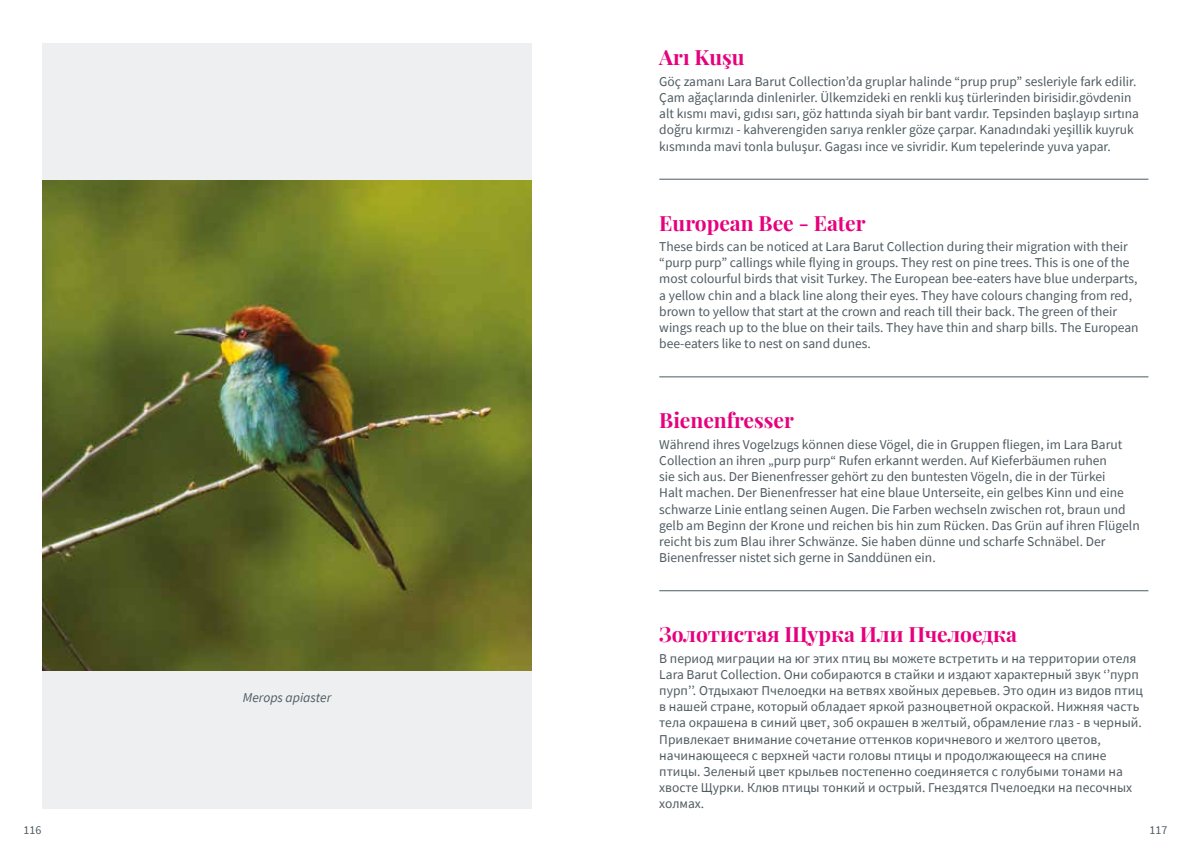
<style>
.page{position:relative;width:1191px;height:851px;background:#fff}
.page>*{position:absolute;margin:0;border:0;box-sizing:border-box;transform-origin:0 0}
.t1{font:700 21px "Playfair Display";color:#e6007d}
.t2{font:13.5px/16.2px "Source Sans Pro";color:#4e5b61}
.t3{font:italic 13.5px "Source Sans Pro";color:#4e5b61}
.t4{font:12px "Source Sans Pro";color:#4e5b61}
</style>
<div class="page">
<div style="left:43px;top:43px;width:488px;height:765px;background:#edeff1"></div>
<img style="left:43px;top:181px;width:488px;height:489px">
<hr style="left:659px;top:376px;width:489px;height:1px;background:#4e5b61">
<hr style="left:659px;top:590px;width:489px;height:1px;background:#4e5b61">
<hr style="left:659px;top:179px;width:489px;height:1px;background:#4e5b61">
<h1 class="t1" style="left:659px;top:41px;width:87px">Arı Kuşu</h1>
<p class="t2" style="left:659px;top:73px;width:481px">Göç zamanı Lara Barut Collection’da gruplar halinde “prup prup” sesleriyle fark edilir.<br>Çam ağaçlarında dinlenirler. Ülkemzideki en renkli kuş türlerinden birisidir.gövdenin alt kısmı mavi, gıdısı sarı, göz hattında siyah bir bant vardır. Tepsinden başlayıp sırtına doğru kırmızı - kahverengiden sarıya renkler göze çarpar. Kanadındaki yeşillik kuyruk kısmında mavi tonla buluşur. Gagası ince ve sivridir. Kum tepelerinde yuva yapar.</p>
<h1 class="t1" style="left:659px;top:206px;width:208px">European Bee - Eater</h1>
<p class="t2" style="left:659px;top:238px;width:481px">These birds can be noticed at Lara Barut Collection during their migration with their “purp purp” callings while flying in groups. They rest on pine trees. This is one of the most colourful birds that visit Turkey. The European bee-eaters have blue underparts, a yellow chin and a black line along their eyes. They have colours changing from red, brown to yellow that start at the crown and reach till their back. The green of their wings reach up to the blue on their tails. They have thin and sharp bills. The European bee-eaters like to nest on sand dunes.</p>
<p class="t3" style="left:243px;top:688px;width:90px">Merops apiaster</p>
<h1 class="t1" style="left:659px;top:403px;width:136px">Bienenfresser</h1>
<p class="t2" style="left:659px;top:436px;width:482px">Während ihres Vogelzugs können diese Vögel, die in Gruppen fliegen, im Lara Barut Collection an ihren „purp purp“ Rufen erkannt werden. Auf Kieferbäumen ruhen<br>sie sich aus. Der Bienenfresser gehört zu den buntesten Vögeln, die in der Türkei<br>Halt machen. Der Bienenfresser hat eine blaue Unterseite, ein gelbes Kinn und eine schwarze Linie entlang seinen Augen. Die Farben wechseln zwischen rot, braun und gelb am Beginn der Krone und reichen bis hin zum Rücken. Das Grün auf ihren Flügeln reicht bis zum Blau ihrer Schwänze. Sie haben dünne und scharfe Schnäbel. Der Bienenfresser nistet sich gerne in Sanddünen ein.</p>
<h1 class="t1" style="left:659px;top:617px;width:359px">Золотистая Щурка Или Пчелоедка</h1>
<p class="t2" style="left:659px;top:649px;width:485px">В период миграции на юг этих птиц вы можете встретить и на территории отеля Lara Barut Collection. Они собираются в стайки и издают характерный звук ‘’пурп пурп’’. Отдыхают Пчелоедки на ветвях хвойных деревьев. Это один из видов птиц в нашей стране, который обладает яркой разноцветной окраской. Нижняя часть тела окрашена в синий цвет, зоб окрашен в желтый, обрамление глаз - в черный.<br>Привлекает внимание сочетание оттенков коричневого и желтого цветов, начинающееся с верхней части головы птицы и продолжающееся на спине птицы. Зеленый цвет крыльев постепенно соединяется с голубыми тонами на хвосте Щурки. Клюв птицы тонкий и острый. Гнездятся Пчелоедки на песочных холмах.</p>
<p class="t4" style="left:24px;top:822px;width:19px">116</p>
<p class="t4" style="left:1149px;top:822px;width:19px">117</p>
</div>
